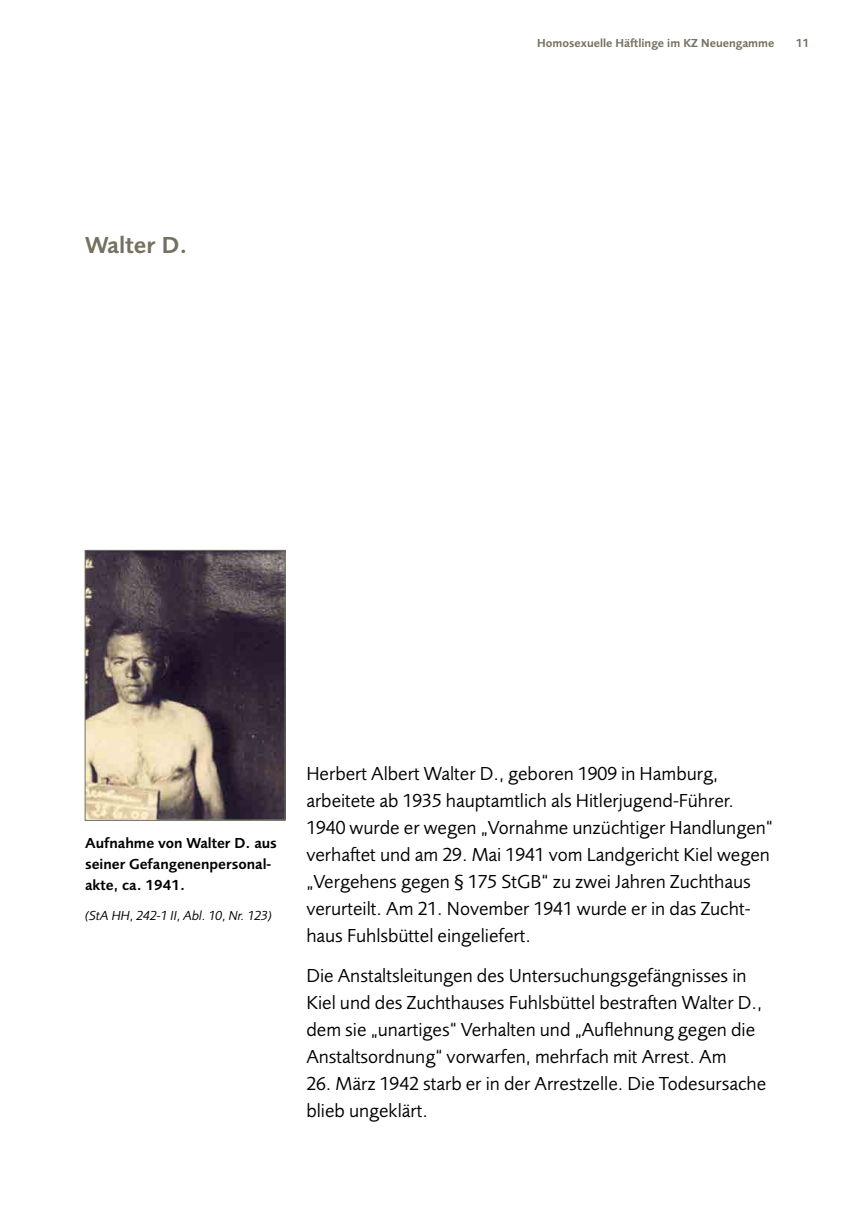
<style>
.page{position:relative;width:851px;height:1212px;background:#fff}
.page>*{position:absolute;margin:0;border:0;box-sizing:border-box;transform-origin:0 0}
.t1{font:600 24px "Foundry Sans";color:#75705f}
.t2{font:19.5px/27px "Foundry Sans";color:#000}
.t3{font:600 15px/21px "Foundry Sans";color:#000}
.t4{font:italic 13.5px "Foundry Sans";color:#000}
.t5{font:600 12px "Foundry Sans";color:#75705f}
</style>
<div class="page">
<img style="left:87px;top:552px;width:196px;height:266px">
<div style="left:85px;top:550px;width:200px;height:270px;border:1px solid #75705f"></div>
<p class="t1" style="left:85px;top:227px;width:104px">Walter D.</p>
<p class="t5" style="left:537px;top:34px;width:238px">Homosexuelle Häftlinge im KZ Neuengamme</p>
<p class="t5" style="left:795px;top:34px;width:15px">11</p>
<p class="t3" style="left:85px;top:831px;width:193px">Aufnahme von Walter D. aus seiner Gefangenenpersonal&shy;akte, ca. 1941.</p>
<p class="t4" style="left:85px;top:906px;width:188px">(StA HH, 242-1 II, Abl. 10, Nr. 123)</p>
<p class="t2" style="left:306px;top:758px;width:468px">Herbert Albert Walter D., geboren 1909 in Hamburg, arbeitete ab 1935 hauptamtlich als Hitlerjugend-Führer.<br>1940 wurde er wegen „Vornahme unzüchtiger Handlungen“ verhaftet und am 29. Mai 1941 vom Landgericht Kiel wegen „Vergehens gegen § 175 StGB“ zu zwei Jahren Zuchthaus verurteilt. Am 21. November 1941 wurde er in das Zucht&shy;haus Fuhlsbüttel eingeliefert.</p>
<p class="t2" style="left:306px;top:961px;width:457px">Die Anstaltsleitungen des Untersuchungsgefängnisses in Kiel und des Zuchthauses Fuhlsbüttel bestraften Walter D., dem sie „unartiges“ Verhalten und „Auflehnung gegen die Anstaltsordnung“ vorwarfen, mehrfach mit Arrest. Am</p>
<p class="t2" style="left:306px;top:1069px;width:461px">26. März 1942 starb er in der Arrestzelle. Die Todesursache blieb ungeklärt.</p>
</div>
